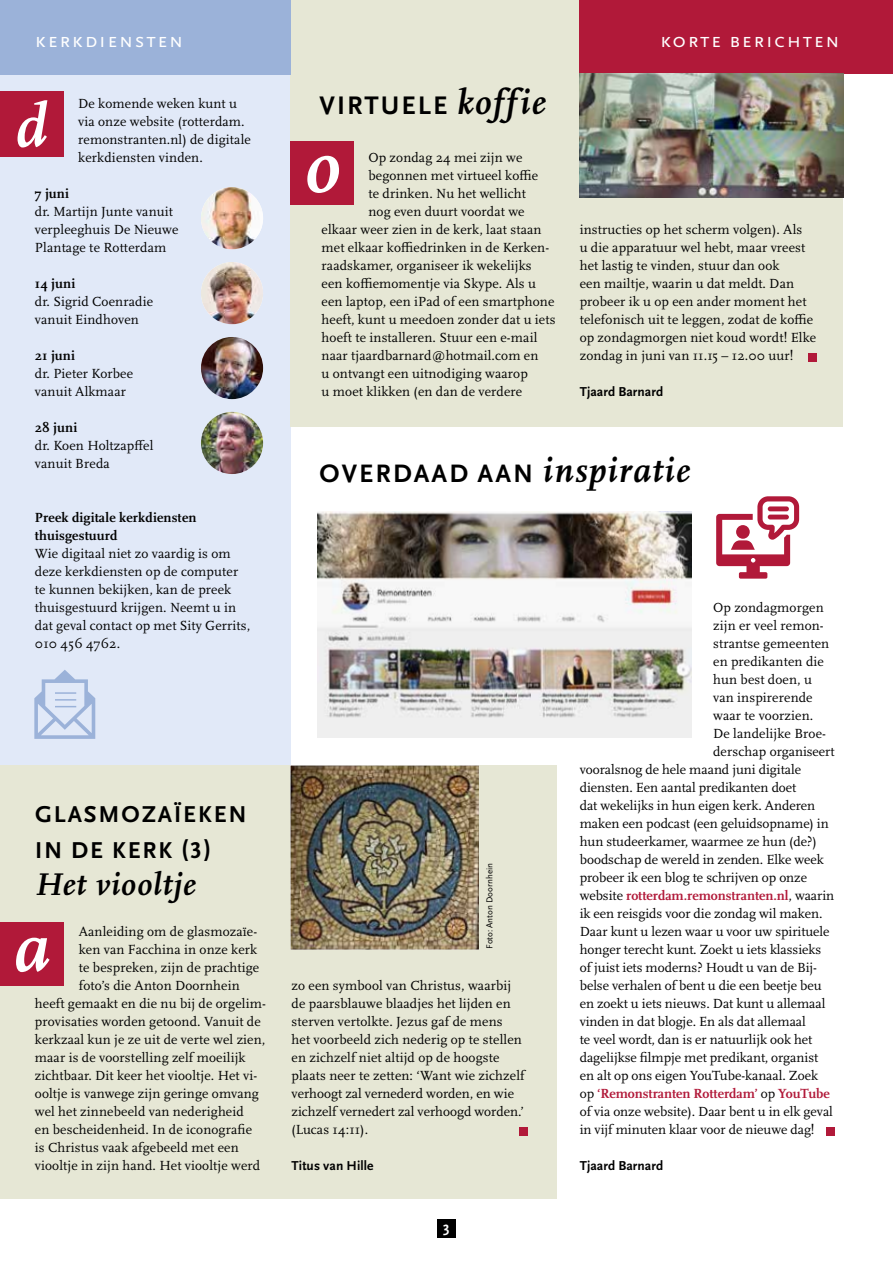
<style>
.page{position:relative;width:893px;height:1263px;background:#fff}
.page>*{position:absolute;margin:0;border:0;box-sizing:border-box;transform-origin:0 0}
.t1{font:italic 700 78px "Scala OT";color:#fff}
.t2{font:italic 700 72px "Scala OT";color:#fff}
.t3{font:italic 700 63px "Scala OT";color:#fff}
.t4{font:italic 700 32.7px "Scala OT";letter-spacing:.04em;color:#000}
.t5{font:700 26.55px "Scala Sans OT";letter-spacing:.08em;color:#000}
.t6{font:700 26.4px "Scala Sans OT";letter-spacing:.08em;color:#000}
.t7{font:700 24px/36px "Scala Sans OT";letter-spacing:.08em;color:#000}
.t8{font:21px "Scala Sans OT";letter-spacing:.08em;color:#fff}
.t9{font:700 15px "Scala Sans OT";color:#fff}
.t10{font:13.8px/18px "Scala OT";letter-spacing:.01em;color:#000}
.t11{font:700 13.8px "Scala OT";letter-spacing:-.005em;color:#b11939}
.t12{font:700 13.8px/18px "Scala OT";letter-spacing:.01em;color:#000}
.t13{font:700 13.5px "Scala Sans OT";letter-spacing:.005em;color:#000}
.t14{font:9px "Scala Sans OT";color:#000}
.s1{font-family:"Scala OT";font-style:italic;font-size:36.15px}
.s2{font-family:"Scala OT";font-style:italic;font-size:36px}
.s3{font-weight:400;color:#000}
</style>
<div class="page">
<div style="left:0;top:63px;width:291px;height:1128px;background:#e1e9f8"></div>
<div style="left:0;top:765px;width:556px;height:434px;background:#e6e7d5"></div>
<div style="left:291px;top:0;width:552px;height:427px;background:#e6e7d5"></div>
<div style="left:0;top:92px;width:63px;height:65px;background:#b11939"></div>
<div style="left:0;top:0;width:291px;height:74px;background:#9bb2d9"></div>
<div style="left:580px;top:0;width:313px;height:74px;background:#b11939"></div>
<div style="left:437px;top:1219px;width:19px;height:19px;background:#000"></div>
<div style="left:290px;top:141px;width:64px;height:64px;background:#b11939"></div>
<img style="left:201px;top:262px;width:62px;height:62px;border-radius:31px">
<img style="left:201px;top:187px;width:62px;height:62px;border-radius:31px">
<img style="left:201px;top:337px;width:62px;height:62px;border-radius:31px">
<img style="left:201px;top:412px;width:62px;height:62px;border-radius:31px">
<svg style="left:34px;top:670px;width:61px;height:69px"></svg>
<div style="left:808px;top:353px;width:8px;height:9px;background:#b11939"></div>
<div style="left:520px;top:1127px;width:8px;height:9px;background:#b11939"></div>
<img style="left:291px;top:765px;width:188px;height:184px">
<div style="left:0;top:922px;width:64px;height:63px;background:#b11939"></div>
<img style="left:580px;top:74px;width:263px;height:124px">
<div style="left:826px;top:1127px;width:9px;height:9px;background:#b11939"></div>
<img style="left:318px;top:512px;width:374px;height:225px">
<svg style="left:716px;top:496px;width:83px;height:83px"></svg>
<div style="left:768px;top:506px;width:21px;height:5px;background:#b11939;border-radius:2px"></div>
<hr style="left:768px;top:515px;width:21px;height:4px;background:#b11939;border-radius:2px">
<h3 class="t8" style="left:35px;top:29px;width:150px">kerkdiensten</h3>
<h3 class="t8" style="left:660px;top:29px;width:181px">korte berichten</h3>
<h3 class="t3" style="left:15px;top:91px;width:32px">d</h3>
<p class="t10" style="left:78px;top:95px;width:174px">De komende weken kunt u via onze website (rotterdam. remonstranten.nl) de digitale kerkdiensten vinden.</p>
<p class="t12" style="left:35px;top:185px;width:36px">7 juni</p>
<p class="t10" style="left:35px;top:203px;width:145px">dr. Martijn Junte vanuit verpleeghuis De Nieuwe<br>Plantage te Rotterdam</p>
<p class="t12" style="left:35px;top:275px;width:42px">14 juni</p>
<p class="t10" style="left:35px;top:293px;width:120px">dr. Sigrid Coenradie vanuit Eindhoven</p>
<p class="t12" style="left:35px;top:347px;width:42px">21 juni</p>
<p class="t10" style="left:35px;top:365px;width:100px">dr. Pieter Korbee vanuit Alkmaar</p>
<p class="t12" style="left:35px;top:419px;width:44px">28 juni</p>
<p class="t10" style="left:35px;top:437px;width:120px">dr. Koen Holtzapffel vanuit Breda</p>
<p class="t12" style="left:35px;top:509px;width:163px">Preek digitale kerkdiensten thuisgestuurd</p>
<p class="t10" style="left:35px;top:545px;width:217px">Wie digitaal niet zo vaardig is om deze kerkdiensten op de computer te kunnen bekijken, kan de preek thuisgestuurd krijgen. Neemt u in dat geval contact op met Sity Gerrits,<br>010 456 4762.</p>
<h3 class="t7" style="left:35px;top:796px;width:213px">GLASMOZAÏEKEN<br>IN DE KERK (3)</h3>
<h3 class="t4" style="left:35px;top:866px;width:162px">Het viooltje</h3>
<p class="t10" style="left:79px;top:923px;width:180px">Aanleiding om de glasmozaïe-</p>
<p class="t10" style="left:79px;top:941px;width:180px">ken van Facchina in onze kerk</p>
<p class="t10" style="left:79px;top:959px;width:182px">te bespreken, zijn de prachtige</p>
<p class="t10" style="left:79px;top:977px;width:162px">foto’s die Anton Doornhein</p>
<p class="t10" style="left:35px;top:995px;width:232px">heeft gemaakt en die nu bij de orgelim-</p>
<p class="t10" style="left:35px;top:1013px;width:227px">provisaties worden getoond. Vanuit de</p>
<p class="t10" style="left:35px;top:1031px;width:232px">kerkzaal kun je ze uit de verte wel zien,</p>
<p class="t10" style="left:35px;top:1049px;width:212px">maar is de voorstelling zelf moeilijk</p>
<p class="t10" style="left:35px;top:1067px;width:224px">zichtbaar. Dit keer het viooltje. Het vi-</p>
<p class="t10" style="left:35px;top:1085px;width:226px">ooltje is vanwege zijn geringe omvang</p>
<p class="t10" style="left:35px;top:1103px;width:210px">wel het zinnebeeld van nederigheid</p>
<p class="t10" style="left:35px;top:1121px;width:219px">en bescheidenheid. In de iconografie</p>
<p class="t10" style="left:35px;top:1139px;width:205px">is Christus vaak afgebeeld met een</p>
<p class="t10" style="left:35px;top:1157px;width:227px">viooltje in zijn hand. Het viooltje werd</p>
<h2 class="t2" style="left:14px;top:908px;width:37px">a</h2>
<h3 class="t5" style="left:320px;top:90px;width:227px">VIRTUELE <span class="s1">koffie</span></h3>
<p class="t10" style="left:368px;top:149px;width:156px">Op zondag 24 mei zijn we</p>
<p class="t10" style="left:368px;top:167px;width:171px">begonnen met virtueel koffie</p>
<p class="t10" style="left:368px;top:185px;width:159px">te drinken. Nu het wellicht</p>
<p class="t10" style="left:368px;top:203px;width:158px">nog even duurt voordat we</p>
<p class="t10" style="left:322px;top:221px;width:221px">elkaar weer zien in de kerk, laat staan</p>
<p class="t10" style="left:322px;top:239px;width:229px">met elkaar koffiedrinken in de Kerken-</p>
<p class="t10" style="left:322px;top:257px;width:212px">raadskamer, organiseer ik wekelijks</p>
<p class="t10" style="left:322px;top:275px;width:216px">een koffiemomentje via Skype. Als u</p>
<p class="t10" style="left:322px;top:293px;width:234px">een laptop, een iPad of een smartphone</p>
<p class="t10" style="left:322px;top:311px;width:235px">heeft, kunt u meedoen zonder dat u iets</p>
<p class="t10" style="left:322px;top:329px;width:217px">hoeft te installeren. Stuur een e-mail</p>
<p class="t10" style="left:322px;top:347px;width:218px">naar tjaardbarnard@hotmail.com en</p>
<p class="t10" style="left:322px;top:365px;width:208px">u ontvangt een uitnodiging waarop</p>
<p class="t10" style="left:322px;top:383px;width:202px">u moet klikken (en dan de verdere</p>
<h1 class="t1" style="left:306px;top:123px;width:36px">o</h1>
<p class="t10" style="left:580px;top:221px;width:238px">instructies op het scherm volgen). Als<br>u die apparatuur wel hebt, maar vreest het lastig te vinden, stuur dan ook<br>een mailtje, waarin u dat meldt. Dan probeer ik u op een ander moment het telefonisch uit te leggen, zodat de koffie op zondagmorgen niet koud wordt! Elke zondag in juni van 11.15 – 12.00 uur!</p>
<p class="t13" style="left:580px;top:384px;width:85px">Tjaard Barnard</p>
<h3 class="t6" style="left:320px;top:459px;width:372px">OVERDAAD AAN <span class="s2">inspiratie</span></h3>
<p class="t14" style="left:485px;top:949px;width:87px;rotate:-90deg">Foto: Anton Doornhein</p>
<p class="t10" style="left:292px;top:977px;width:235px">zo een symbool van Christus, waarbij de paarsblauwe blaadjes het lijden en sterven vertolkte. Jezus gaf de mens het voorbeeld zich nederig op te stellen en zichzelf niet altijd op de hoogste plaats neer te zetten: ‘Want wie zichzelf verhoogt zal vernederd worden, en wie zichzelf vernedert zal verhoogd worden.’ (Lucas 14:11).</p>
<p class="t13" style="left:292px;top:1158px;width:83px">Titus van Hille</p>
<p class="t9" style="left:443px;top:1218px;width:8px">3</p>
<p class="t10" style="left:713px;top:599px;width:112px">Op zondagmorgen</p>
<p class="t10" style="left:713px;top:617px;width:112px">zijn er veel remon-</p>
<p class="t10" style="left:713px;top:635px;width:118px">strantse gemeenten</p>
<p class="t10" style="left:713px;top:653px;width:112px">en predikanten die</p>
<p class="t10" style="left:713px;top:671px;width:100px">hun best doen, u</p>
<p class="t10" style="left:713px;top:689px;width:101px">van inspirerende</p>
<p class="t10" style="left:713px;top:707px;width:102px">waar te voorzien.</p>
<p class="t10" style="left:713px;top:725px;width:114px">De landelijke Broe-</p>
<p class="t10" style="left:713px;top:743px;width:123px">derschap organiseert</p>
<p class="t10" style="left:580px;top:761px;width:223px">vooralsnog de hele maand juni digitale</p>
<p class="t10" style="left:580px;top:779px;width:218px">diensten. Een aantal predikanten doet</p>
<p class="t10" style="left:580px;top:797px;width:237px">dat wekelijks in hun eigen kerk. Anderen</p>
<p class="t10" style="left:580px;top:815px;width:251px">maken een podcast (een geluidsopname) in</p>
<p class="t10" style="left:580px;top:833px;width:239px">hun studeerkamer, waarmee ze hun (de?)</p>
<p class="t10" style="left:580px;top:851px;width:246px">boodschap de wereld in zenden. Elke week</p>
<p class="t10" style="left:580px;top:869px;width:229px">probeer ik een blog te schrijven op onze</p>
<p class="t11" style="left:580px;top:888px;width:256px"><span class="s3">website</span> rotterdam.remonstranten.nl<span class="s3">, waarin</span></p>
<p class="t10" style="left:580px;top:905px;width:244px">ik een reisgids voor die zondag wil maken.</p>
<p class="t10" style="left:580px;top:923px;width:251px">Daar kunt u lezen waar u voor uw spirituele</p>
<p class="t10" style="left:580px;top:941px;width:243px">honger terecht kunt. Zoekt u iets klassieks</p>
<p class="t10" style="left:580px;top:959px;width:239px">of juist iets moderns? Houdt u van de Bij-</p>
<p class="t10" style="left:580px;top:977px;width:243px">belse verhalen of bent u die een beetje beu</p>
<p class="t10" style="left:580px;top:995px;width:247px">en zoekt u iets nieuws. Dat kunt u allemaal</p>
<p class="t10" style="left:580px;top:1013px;width:228px">vinden in dat blogje. En als dat allemaal</p>
<p class="t10" style="left:580px;top:1031px;width:234px">te veel wordt, dan is er natuurlijk ook het</p>
<p class="t10" style="left:580px;top:1049px;width:240px">dagelijkse filmpje met predikant, organist</p>
<p class="t10" style="left:580px;top:1067px;width:240px">en alt op ons eigen YouTube-kanaal. Zoek</p>
<p class="t11" style="left:580px;top:1086px;width:252px"><span class="s3">op</span> ‘Remonstranten Rotterdam’ <span class="s3">op</span> YouTube</p>
<p class="t10" style="left:580px;top:1103px;width:255px">of via onze website). Daar bent u in elk geval</p>
<p class="t10" style="left:580px;top:1121px;width:236px">in vijf minuten klaar voor de nieuwe dag!</p>
<p class="t13" style="left:580px;top:1158px;width:85px">Tjaard Barnard</p>
</div>
